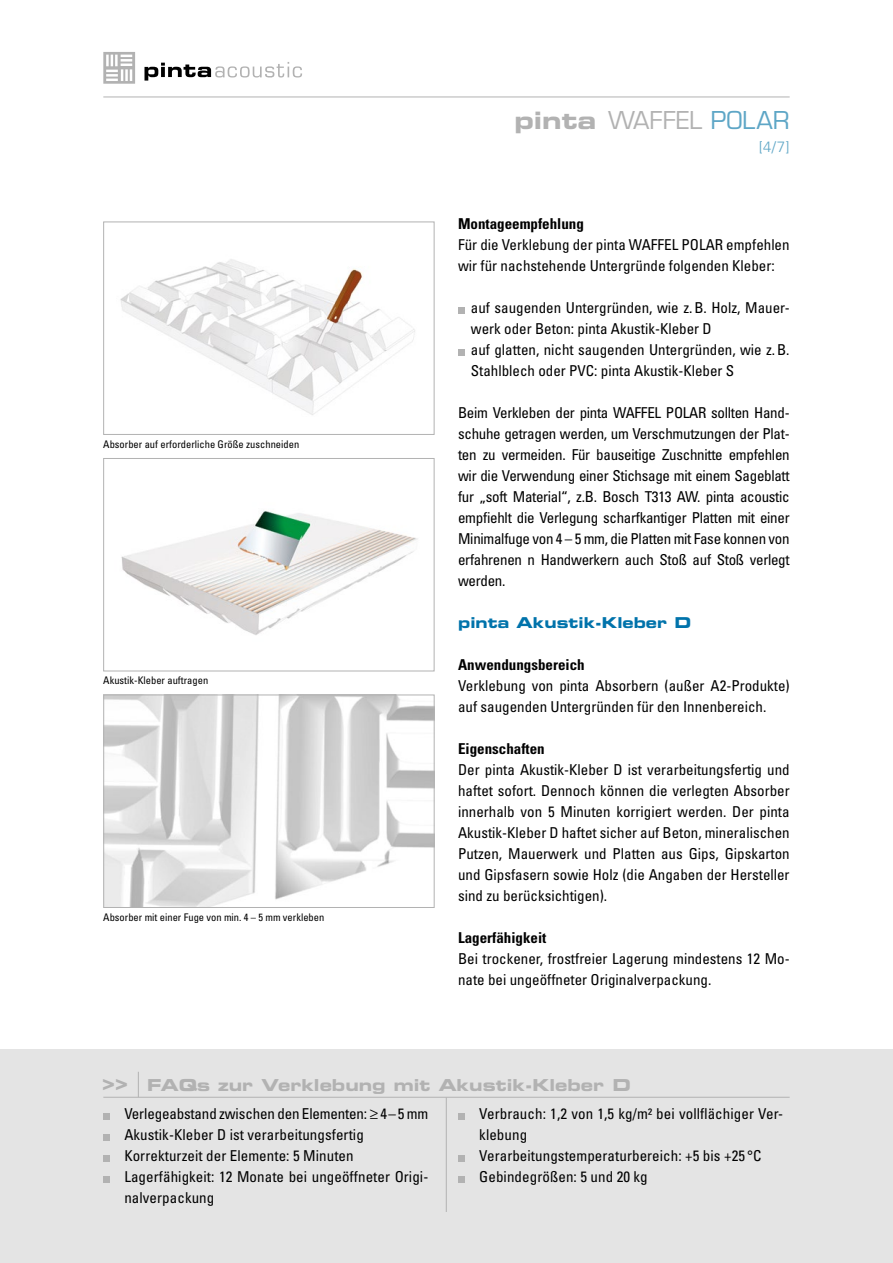
<style>
.page{position:relative;width:893px;height:1263px;background:#fff}
.page>*{position:absolute;margin:0;border:0;box-sizing:border-box;transform-origin:0 0}
.t1{font:24px "Eurostile LT";color:#b2b2b2}
.t2{font:21.45px "Eurostile LT Bold Extended Two";color:#b2b2b2}
.t3{font:16.5px "Eurostile LT Bold Extended Two";color:#b2b2b2}
.t4{font:condensed 15px/21px "Univers LT";color:#000}
.t5{font:700 condensed 15px "Univers LT";color:#000}
.t6{font:15px "Eurostile LT Bold Extended Two";color:#0073ab}
.t7{font:300 15px "Univers LT";color:#5ea6c6}
.t8{font:condensed 10.5px "Univers LT";color:#000}
.s1{font-family:"Eurostile LT Bold Extended Two"}
.s2{color:#5ea6c6}
</style>
<div class="page">
<hr style="left:103px;top:97px;width:687px;height:1px;background:#b2b2b2">
<svg style="left:103px;top:52px;width:32px;height:32px"></svg>
<svg style="left:144px;top:62px;width:158px;height:19px"></svg>
<div style="left:0;top:1050px;width:893px;height:213px;background:#e4e4e4"></div>
<svg style="left:458px;top:307px;width:6px;height:6px"></svg>
<svg style="left:458px;top:349px;width:6px;height:6px"></svg>
<img style="left:120px;top:259px;width:295px;height:156px">
<div style="left:103px;top:222px;width:331px;height:213px;border:1px solid #b2b2b2"></div>
<img style="left:121px;top:511px;width:297px;height:124px">
<div style="left:103px;top:458px;width:331px;height:213px;border:1px solid #b2b2b2"></div>
<img style="left:105px;top:697px;width:328px;height:209px">
<div style="left:103px;top:695px;width:332px;height:213px;border:1px solid #b2b2b2"></div>
<div style="left:103px;top:1113px;width:7px;height:6px;background:#b2b2b2"></div>
<div style="left:103px;top:1134px;width:7px;height:6px;background:#b2b2b2"></div>
<div style="left:103px;top:1155px;width:7px;height:6px;background:#b2b2b2"></div>
<div style="left:103px;top:1176px;width:7px;height:6px;background:#b2b2b2"></div>
<svg style="left:138px;top:1072px;width:1px;height:25px"></svg>
<div style="left:458px;top:1113px;width:7px;height:6px;background:#b2b2b2"></div>
<div style="left:458px;top:1155px;width:7px;height:6px;background:#b2b2b2"></div>
<div style="left:458px;top:1176px;width:7px;height:6px;background:#b2b2b2"></div>
<hr style="left:103px;top:1097px;width:687px;height:1px;background:#b2b2b2">
<hr style="left:446px;top:1097px;width:1px;height:115px;background:#b2b2b2">
<p class="t8" style="left:103px;top:438px;width:197px">Absorber auf erforderliche Größe zuschneiden</p>
<p class="t8" style="left:103px;top:674px;width:106px">Akustik-Kleber auftragen</p>
<p class="t8" style="left:103px;top:910px;width:222px">Absorber mit einer Fuge von min. 4 – 5 mm verkleben</p>
<h1 class="t1" style="left:514px;top:106px;width:277px"><span class="s1">pinta</span> WAFFEL <span class="s2">POLAR</span></h1>
<p class="t7" style="left:759px;top:137px;width:32px">[4/7]</p>
<p class="t5" style="left:458px;top:215px;width:127px">Montageempfehlung</p>
<p class="t4" style="left:458px;top:234px;width:333px">Für die Verklebung der pinta WAFFEL POLAR empfehlen wir für nachstehende Untergründe folgenden Kleber:</p>
<p class="t4" style="left:471px;top:297px;width:320px">auf saugenden Untergründen, wie z.B. Holz, Mauer&shy;werk oder Beton: pinta Akustik-Kleber D<br>auf glatten, nicht saugenden Untergründen, wie z.B.<br>Stahlblech oder PVC: pinta Akustik-Kleber S</p>
<p class="t4" style="left:458px;top:402px;width:333px;text-align:justify">Beim Verkleben der pinta WAFFEL POLAR sollten Hand&shy;schuhe getragen werden, um Verschmutzungen der Plat&shy;ten zu vermeiden. Für bauseitige Zuschnitte empfehlen wir die Verwendung einer Stichsage mit einem Sageblatt fur „soft Material“, z.B. Bosch T313 AW. pinta acoustic empfiehlt die Verlegung scharfkantiger Platten mit einer Minimalfuge von 4 – 5 mm, die Platten mit Fase konnen von erfahrenen n Handwerkern auch Stoß auf Stoß verlegt werden.</p>
<p class="t6" style="left:458px;top:612px;width:235px">pinta Akustik-Kleber D</p>
<p class="t5" style="left:458px;top:656px;width:128px">Anwendungsbereich</p>
<p class="t4" style="left:458px;top:675px;width:333px">Verklebung von pinta Absorbern (außer A2-Produkte) auf saugenden Untergründen für den Innenbereich.</p>
<p class="t5" style="left:458px;top:740px;width:88px">Eigenschaften</p>
<p class="t4" style="left:458px;top:759px;width:333px;text-align:justify">Der pinta Akustik-Kleber D ist verarbeitungsfertig und haftet sofort. Dennoch können die verlegten Absorber innerhalb von 5 Minuten korrigiert werden. Der pinta Akustik-Kleber D haftet sicher auf Beton, mineralischen Putzen, Mauerwerk und Platten aus Gips, Gipskarton und Gipsfasern sowie Holz (die Angaben der Hersteller sind zu berücksichtigen).</p>
<p class="t5" style="left:458px;top:929px;width:90px">Lagerfähigkeit</p>
<p class="t4" style="left:458px;top:948px;width:333px">Bei trockener, frostfreier Lagerung mindestens 12 Mo&shy;nate bei ungeöffneter Originalverpackung.</p>
<p class="t3" style="left:147px;top:1073px;width:485px">FAQs zur Verklebung mit Akustik-Kleber D</p>
<p class="t4" style="left:479px;top:1103px;width:305px">Verbrauch: 1,2 von 1,5 kg/m² bei vollflächiger Ver&shy;klebung<br>Verarbeitungstemperaturbereich: +5 bis +25 °C Gebindegrößen: 5 und 20 kg</p>
<h2 class="t2" style="left:102px;top:1067px;width:27px">&gt;&gt;</h2>
<p class="t4" style="left:124px;top:1103px;width:306px">Verlegeabstand zwischen den Elementen: ≥ 4–5 mm Akustik-Kleber D ist verarbeitungsfertig Korrekturzeit der Elemente: 5 Minuten Lagerfähigkeit: 12 Monate bei ungeöffneter Origi&shy;nalverpackung</p>
</div>
